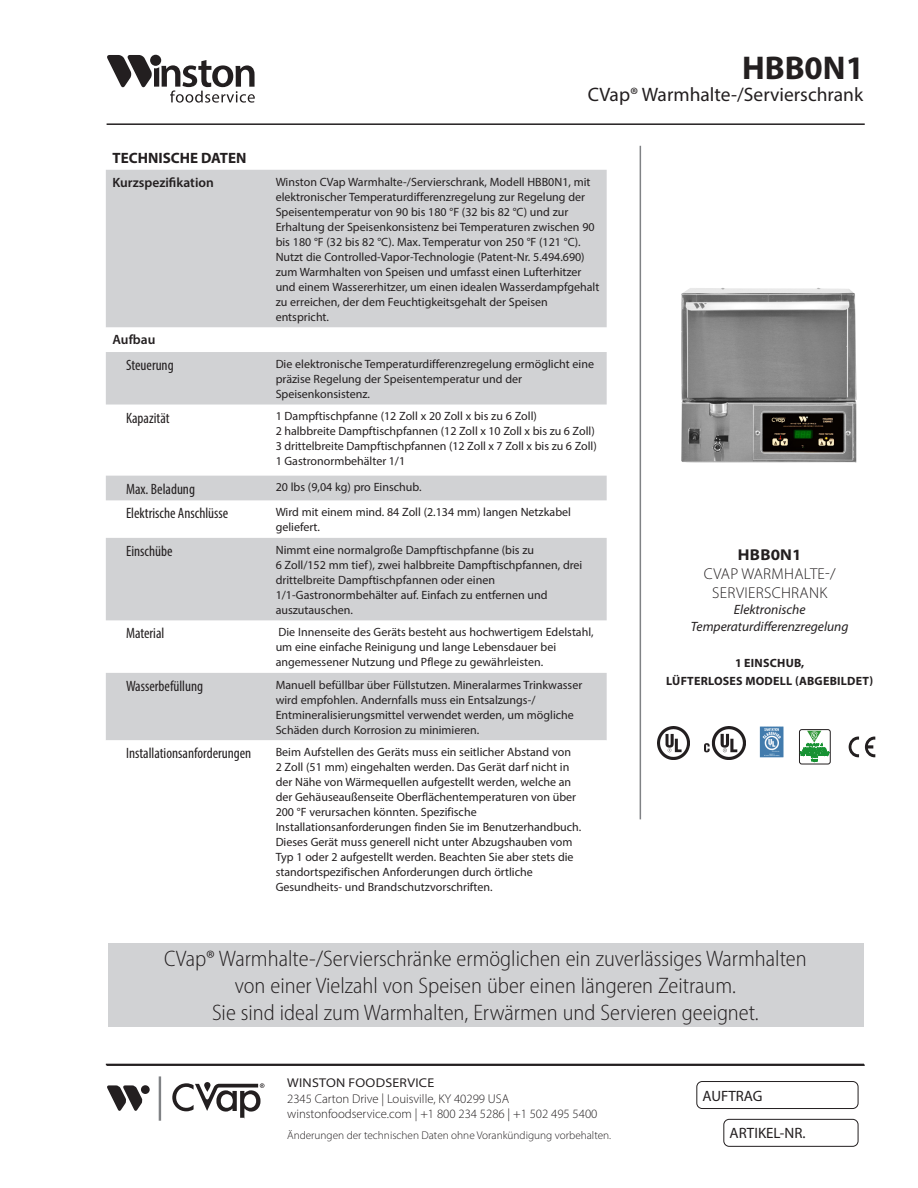
<style>
.page{position:relative;width:918px;height:1188px;background:#fff}
.page>*{position:absolute;margin:0;border:0;box-sizing:border-box;transform-origin:0 0}
.Product_Type{font:700 33px "Myriad Pro";color:#231f20}
.Front_-__features__p{font:300 semi-condensed 22.5px/27px "Myriad Pro";color:#231f20;text-align:center}
.Product_Type_Descrip{font:19.5px "Myriad Pro";color:#231f20}
.t1{font:300 15.75px/18.9px "Myriad Pro";letter-spacing:.02em;color:#231f20;text-align:center}
.t2{font:700 semi-expanded 15.75px "Myriad Pro";letter-spacing:.01em;color:#231f20}
.t3{font:condensed 15px "Myriad Pro";color:#231f20}
.t4{font:15px "Myriad Pro";color:#231f20}
.t5{font:700 15px "Myriad Pro";color:#231f20}
.t6{font:italic 13.5px/16.2px "Myriad Pro";color:#231f20;text-align:center}
.t7{font:600 13.5px "Myriad Pro";color:#231f20}
.t8{font:300 12.75px/15.3px "Myriad Pro";color:#231f20}
.t9{font:semi-expanded 12.75px "Myriad Pro";letter-spacing:.02em;color:#231f20}
.Front_-__features__p-2{font:12px/15px "Myriad Pro";color:#231f20}
.t10{font:700 12px "Myriad Pro";letter-spacing:.02em;color:#231f20}
.t11{font:300 11.25px "Myriad Pro";color:#231f20}
</style>
<div class="page">
<svg style="left:107px;top:55px;width:148px;height:48px"></svg>
<hr style="left:107px;top:123px;width:758px;height:2px;background:#231f20">
<hr style="left:107px;top:1064px;width:758px;height:2px;background:#231f20">
<svg style="left:172px;top:1083px;width:92px;height:35px"></svg>
<div style="left:141px;top:1085px;width:9px;height:9px;background:#231f20;border-radius:50%"></div>
<svg style="left:107px;top:1085px;width:36px;height:26px"></svg>
<hr style="left:159px;top:1076px;width:2px;height:45px;background:#808285">
<hr style="left:640px;top:146px;width:1px;height:673px;background:#808285">
<div style="left:723px;top:1119px;width:135px;height:28px;border:1px solid #231f20;border-radius:5px"></div>
<div style="left:696px;top:1081px;width:162px;height:28px;border:1px solid #231f20;border-radius:5px"></div>
<img style="left:681px;top:288px;width:175px;height:175px">
<hr style="left:106px;top:1064px;width:758px;height:1px;background:#231f20">
<svg style="left:106px;top:170px;width:501px;height:570px;fill:#d1d2d4"></svg>
<div style="left:108px;top:943px;width:756px;height:84px;background:#d1d2d4"></div>
<img style="left:657px;top:727px;width:33px;height:32px">
<img style="left:705px;top:726px;width:40px;height:33px">
<div style="left:799px;top:730px;width:31px;height:34px;border:1px solid #231f20;border-radius:2px"></div>
<svg style="left:800px;top:731px;width:29px;height:31px"></svg>
<img style="left:759px;top:726px;width:25px;height:32px">
<svg style="left:849px;top:737px;width:10px;height:20px"></svg>
<svg style="left:865px;top:737px;width:10px;height:20px"></svg>
<p class="Product_Type" style="left:742px;top:46px;width:124px">HBB0N1</p>
<p class="Product_Type_Descrip" style="left:588px;top:83px;width:277px">CVap® Warmhalte-/Servierschrank</p>
<p class="t5" style="left:113px;top:148px;width:135px">TECHNISCHE DATEN</p>
<p class="t7" style="left:113px;top:174px;width:103px">Kurzspezifikation</p>
<p class="Front_-__features__p-2" style="left:276px;top:174px;width:325px">Winston CVap Warmhalte-/Servierschrank, Modell HBB0N1, mit elektronischer Temperaturdifferenzregelung zur Regelung der Speisentemperatur von 90 bis 180 °F (32 bis 82 °C) und zur Erhaltung der Speisenkonsistenz bei Temperaturen zwischen 90 bis 180 °F (32 bis 82 °C). Max. Temperatur von 250 °F (121 °C).<br>Nutzt die Controlled-Vapor-Technologie (Patent-Nr. 5.494.690) zum Warmhalten von Speisen und umfasst einen Lufterhitzer und einem Wassererhitzer, um einen idealen Wasserdampfgehalt zu erreichen, der dem Feuchtigkeitsgehalt der Speisen entspricht.</p>
<p class="t7" style="left:113px;top:331px;width:44px">Aufbau</p>
<p class="t3" style="left:126px;top:356px;width:49px">Steuerung</p>
<p class="Front_-__features__p-2" style="left:276px;top:356px;width:320px">Die elektronische Temperaturdifferenzregelung ermöglicht eine präzise Regelung der Speisentemperatur und der<br>Speisenkonsistenz.</p>
<p class="t3" style="left:126px;top:409px;width:45px">Kapazität</p>
<p class="Front_-__features__p-2" style="left:276px;top:409px;width:263px">1 Dampftischpfanne (12 Zoll x 20 Zoll x bis zu 6 Zoll)</p>
<p class="Front_-__features__p-2" style="left:276px;top:424px;width:321px">2 halbbreite Dampftischpfannen (12 Zoll x 10 Zoll x bis zu 6 Zoll)</p>
<p class="Front_-__features__p-2" style="left:276px;top:439px;width:323px">3 drittelbreite Dampftischpfannen (12 Zoll x 7 Zoll x bis zu 6 Zoll)</p>
<p class="Front_-__features__p-2" style="left:276px;top:454px;width:131px">1 Gastronormbehälter 1/1</p>
<p class="t3" style="left:126px;top:480px;width:70px">Max. Beladung</p>
<p class="Front_-__features__p-2" style="left:276px;top:480px;width:147px">20 lbs (9,04 kg) pro Einschub.</p>
<p class="t3" style="left:126px;top:504px;width:104px">Elektrische Anschlüsse</p>
<p class="Front_-__features__p-2" style="left:276px;top:504px;width:297px">Wird mit einem mind. 84 Zoll (2.134 mm) langen Netzkabel geliefert.</p>
<p class="t3" style="left:126px;top:542px;width:48px">Einschübe</p>
<p class="Front_-__features__p-2" style="left:276px;top:542px;width:308px">Nimmt eine normalgroße Dampftischpfanne (bis zu<br>6 Zoll/152 mm tief), zwei halbbreite Dampftischpfannen, drei drittelbreite Dampftischpfannen oder einen 1/1-Gastronormbehälter auf. Einfach zu entfernen und auszutauschen.</p>
<p class="t3" style="left:126px;top:624px;width:40px">Material</p>
<p class="Front_-__features__p-2" style="left:276px;top:624px;width:319px">Die Innenseite des Geräts besteht aus hochwertigem Edelstahl, um eine einfache Reinigung und lange Lebensdauer bei angemessener Nutzung und Pflege zu gewährleisten.</p>
<p class="t3" style="left:126px;top:677px;width:79px">Wasserbefüllung</p>
<p class="Front_-__features__p-2" style="left:276px;top:677px;width:308px">Manuell befüllbar über Füllstutzen. Mineralarmes Trinkwasser wird empfohlen. Andernfalls muss ein Entsalzungs-/ Entmineralisierungsmittel verwendet werden, um mögliche Schäden durch Korrosion zu minimieren.</p>
<p class="t3" style="left:126px;top:744px;width:127px">Installationsanforderungen</p>
<p class="Front_-__features__p-2" style="left:276px;top:744px;width:307px">Beim Aufstellen des Geräts muss ein seitlicher Abstand von<br>2 Zoll (51 mm) eingehalten werden. Das Gerät darf nicht in der Nähe von Wärmequellen aufgestellt werden, welche an der Gehäuseaußenseite Oberflächentemperaturen von über 200 °F verursachen könnten. Spezifische Installationsanforderungen finden Sie im Benutzerhandbuch.<br>Dieses Gerät muss generell nicht unter Abzugshauben vom Typ 1 oder 2 aufgestellt werden. Beachten Sie aber stets die standortspezifischen Anforderungen durch örtliche Gesundheits- und Brandschutzvorschriften.</p>
<p class="t2" style="left:738px;top:545px;width:65px">HBB0N1</p>
<p class="t1" style="left:704px;top:565px;width:133px">CVAP WARMHALTE-/<br>SERVIERSCHRANK</p>
<p class="t6" style="left:691px;top:602px;width:159px">Elektronische<br>Temperaturdifferenzregelung</p>
<p class="t10" style="left:735px;top:655px;width:71px">1 EINSCHUB,</p>
<p class="t10" style="left:666px;top:673px;width:208px">LÜFTERLOSES MODELL (ABGEBILDET)</p>
<p class="Front_-__features__p" style="left:164px;top:945px;width:644px">CVap® Warmhalte-/Servierschränke ermöglichen ein zuverlässiges Warmhalten von einer Vielzahl von Speisen über einen längeren Zeitraum.</p>
<p class="Front_-__features__p" style="left:212px;top:999px;width:548px">Sie sind ideal zum Warmhalten, Erwärmen und Servieren geeignet.</p>
<p class="t9" style="left:287px;top:1075px;width:149px">WINSTON FOODSERVICE</p>
<p class="t8" style="left:287px;top:1091px;width:312px">2345 Carton Drive | Louisville, KY 40299 USA winstonfoodservice.com | +1 800 234 5286 | +1 502 495 5400</p>
<p class="t11" style="left:287px;top:1129px;width:326px">Änderungen der technischen Daten ohne Vorankündigung vorbehalten.</p>
<p class="t4" style="left:730px;top:1124px;width:78px">ARTIKEL-NR.</p>
<p class="t4" style="left:703px;top:1086px;width:62px">AUFTRAG</p>
</div>
